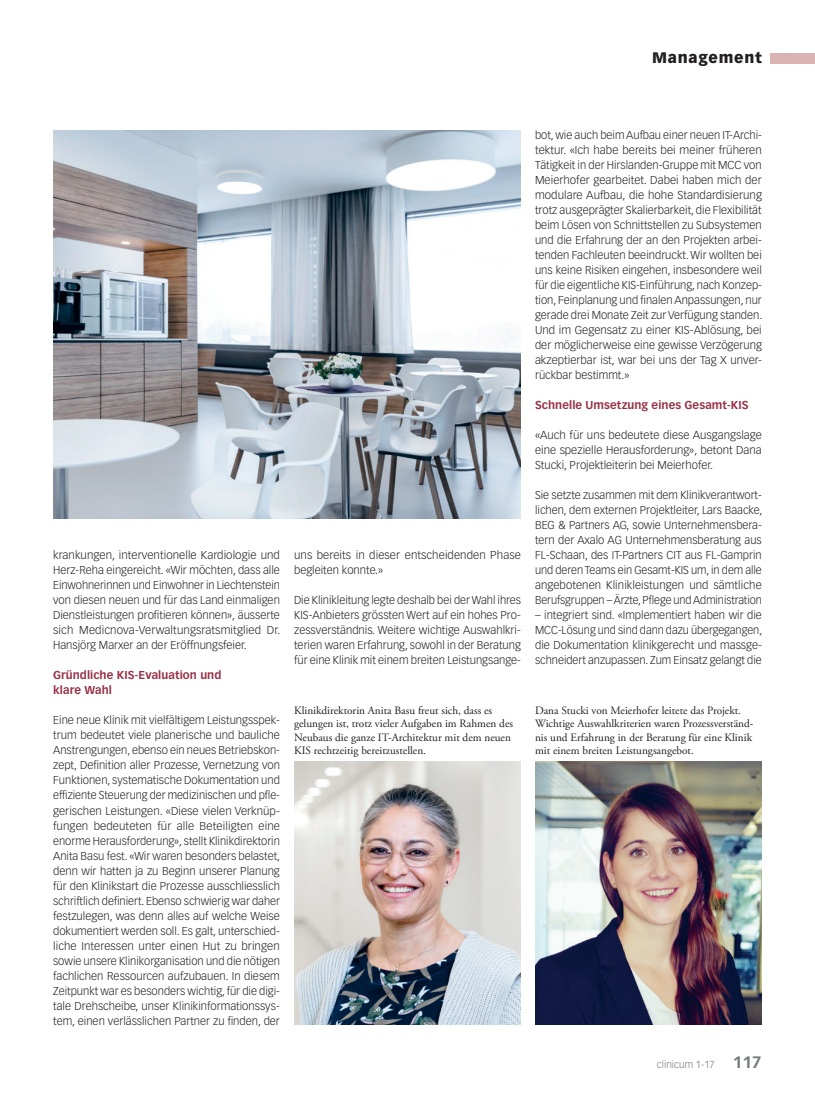
<style>
.page{position:relative;width:815px;height:1099px;background:#fff}
.page>*{position:absolute;margin:0;border:0;box-sizing:border-box;transform-origin:0 0}
.t1{font:900 15px "Vectora LT Std";letter-spacing:.05em;color:#231f20}
.t2{font:300 11.25px/15px "Vectora LT Std";color:#231f20;text-align:justify}
.t3{font:11.25px/13.5px "Adobe Garamond Pro";color:#231f20}
.t4{font:700 11.25px/15px "Vectora LT Std";letter-spacing:.005em;color:#983249}
.t5{font:300 10px "Vectora LT Std";color:#76787b}
.s1{font-weight:700;font-size:16.25px}
</style>
<div class="page">
<div style="left:770px;top:53px;width:45px;height:10px;background:#d9b4b3"></div>
<img style="left:535px;top:761px;width:227px;height:263px">
<img style="left:294px;top:761px;width:227px;height:263px">
<img style="left:53px;top:130px;width:468px;height:388px">
<h1 class="t1" style="left:652px;top:49px;width:111px">Management</h1>
<p class="t2" style="left:53px;top:548px;width:229px">krankungen, interventionelle Kardiologie und Herz-Reha eingereicht. «Wir möchten, dass alle Einwohnerinnen und Einwohner in Liechtenstein von diesen neuen und für das Land einmaligen Dienstleistungen profitieren können», äusserte sich Medicnova-Verwaltungsratsmitglied Dr.<br>Hansjörg Marxer an der Eröffnungsfeier.</p>
<p class="t4" style="left:53px;top:668px;width:170px">Gründliche KIS-Evaluation und klare Wahl</p>
<p class="t2" style="left:53px;top:713px;width:229px">Eine neue Klinik mit vielfältigem Leistungsspek&shy;trum bedeutet viele planerische und bauliche Anstrengungen, ebenso ein neues Betriebskon&shy;zept, Definition aller Prozesse, Vernetzung von Funktionen, systematische Dokumentation und effiziente Steuerung der medizinischen und pfle&shy;gerischen Leistungen. «Diese vielen Verknüp&shy;fungen bedeuteten für alle Beteiligten eine enorme Herausforderung», stellt Klinikdirektorin Anita Basu fest. «Wir waren besonders belastet, denn wir hatten ja zu Beginn unserer Planung für den Klinikstart die Prozesse ausschliesslich schriftlich definiert. Ebenso schwierig war daher festzulegen, was denn alles auf welche Weise dokumentiert werden soll. Es galt, unterschied&shy;liche Interessen unter einen Hut zu bringen sowie unsere Klinikorganisation und die nötigen fachlichen Ressourcen aufzubauen. In diesem Zeitpunkt war es besonders wichtig, für die digi&shy;tale Drehscheibe, unser Klinikinformationssys&shy;tem, einen verlässlichen Partner zu finden, der</p>
<p class="t2" style="left:294px;top:548px;width:228px">uns bereits in dieser entscheidenden Phase begleiten konnte.»</p>
<p class="t2" style="left:294px;top:593px;width:228px">Die Klinikleitung legte deshalb bei der Wahl ihres KIS-Anbieters grössten Wert auf ein hohes Pro&shy;zessverständnis. Weitere wichtige Auswahlkri&shy;terien waren Erfahrung, sowohl in der Beratung für eine Klinik mit einem breiten Leistungsange-</p>
<p class="t3" style="left:294px;top:704px;width:220px">Klinikdirektorin Anita Basu freut sich, dass es gelungen ist, trotz vieler Aufgaben im Rahmen des Neubaus die ganze IT-Architektur mit dem neuen KIS rechtzeitig bereitzustellen.</p>
<p class="t2" style="left:535px;top:128px;width:229px">bot, wie auch beim Aufbau einer neuen IT-Archi&shy;tektur. «Ich habe bereits bei meiner früheren Tätigkeit in der Hirslanden-Gruppe mit MCC von Meierhofer gearbeitet. Dabei haben mich der modulare Aufbau, die hohe Standardisierung trotz ausgeprägter Skalierbarkeit, die Flexibilität beim Lösen von Schnittstellen zu Subsystemen und die Erfahrung der an den Projekten arbei&shy;tenden Fachleuten beeindruckt. Wir wollten bei uns keine Risiken eingehen, insbesondere weil für die eigentliche KIS-Einführung, nach Konzep&shy;tion, Feinplanung und finalen Anpassungen, nur gerade drei Monate Zeit zur Verfügung standen.<br>Und im Gegensatz zu einer KIS-Ablösung, bei der möglicherweise eine gewisse Verzögerung akzeptierbar ist, war bei uns der Tag X unver&shy;rückbar bestimmt.»</p>
<p class="t4" style="left:535px;top:398px;width:215px">Schnelle Umsetzung eines Gesamt-KIS</p>
<p class="t2" style="left:535px;top:428px;width:228px">«Auch für uns bedeutete diese Ausgangslage eine spezielle Herausforderung», betont Dana Stucki, Projektleiterin bei Meierhofer.</p>
<p class="t2" style="left:535px;top:488px;width:229px">Sie setzte zusammen mit dem Klinikverantwort&shy;lichen, dem externen Projektleiter, Lars Baacke, BEG &amp; Partners AG, sowie Unternehmensbera&shy;tern der Axalo AG Unternehmensberatung aus FL-Schaan, des IT-Partners CIT aus FL-Gamprin und deren Teams ein Gesamt-KIS um, in dem alle angebotenen Klinikleistungen und sämtliche Berufsgruppen – Ärzte, Pflege und Administration</p>
<p class="t2" style="left:535px;top:608px;width:229px">– integriert sind. «Implementiert haben wir die MCC-Lösung und sind dann dazu übergegangen, die Dokumentation klinikgerecht und massge&shy;schneidert anzupassen. Zum Einsatz gelangt die</p>
<p class="t3" style="left:535px;top:704px;width:220px">Dana Stucki von Meierhofer leitete das Projekt.<br>Wichtige Auswahlkriterien waren Prozessverständ&shy;nis und Erfahrung in der Beratung für eine Klinik mit einem breiten Leistungsangebot.</p>
<p class="t5" style="left:657px;top:1058px;width:106px">clinicum 1-17 <span class="s1">117</span></p>
</div>
